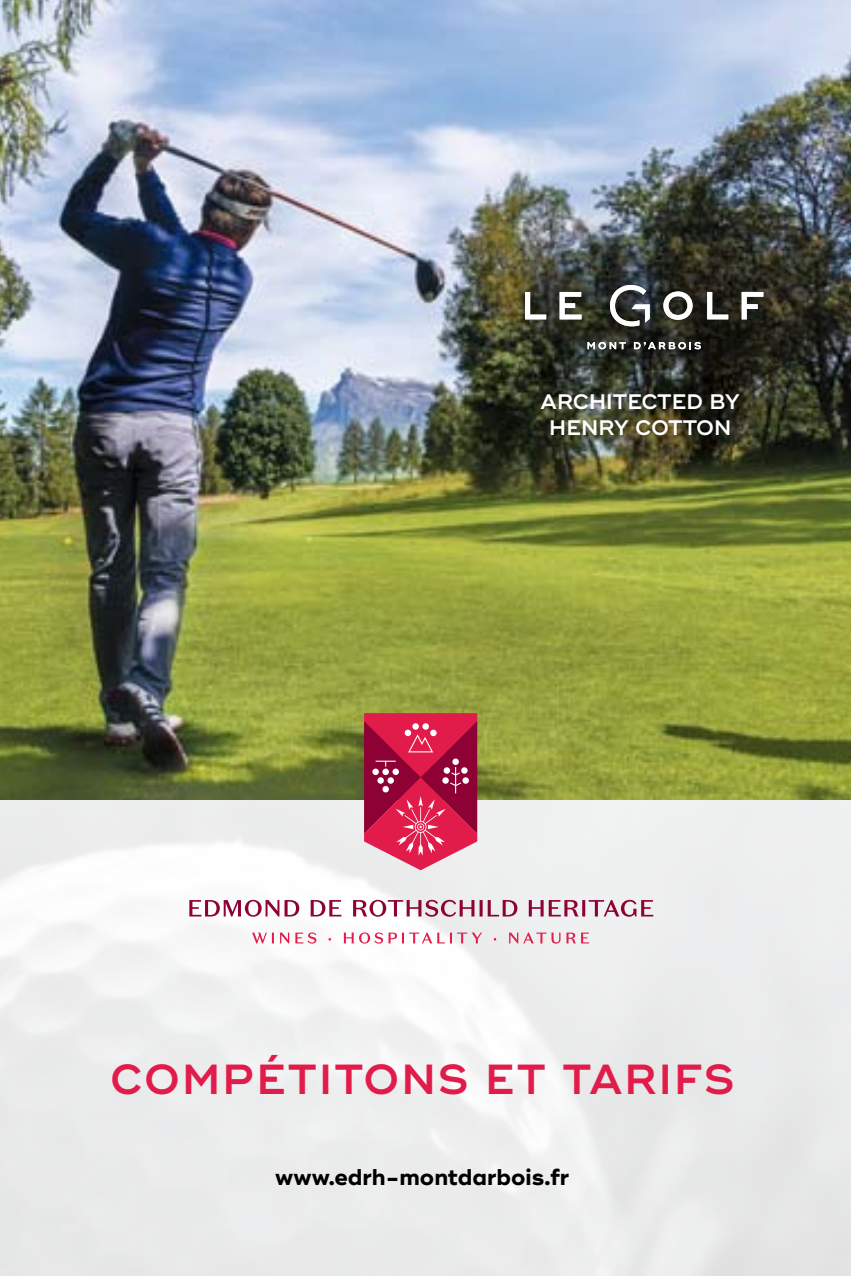
<style>
.page{position:relative;width:851px;height:1276px;background:#fff}
.page>*{position:absolute;margin:0;border:0;box-sizing:border-box;transform-origin:0 0}
.t1{font:600 42px "Ridley Grotesk";letter-spacing:.05em;color:#e21c4a}
.t2{font:700 22.8px "Ridley Grotesk";color:#000}
.t3{font:600 21px/25.2px "Ridley Grotesk";color:#fff;text-align:center}
</style>
<div class="page">
<img style="left:0;top:799px;width:850px;height:477px">
<img style="left:0;top:0;width:850px;height:799px">
<svg style="left:364px;top:713px;width:113px;height:157px"></svg>
<svg style="left:252px;top:932px;width:337px;height:11px"></svg>
<svg style="left:189px;top:900px;width:464px;height:16px"></svg>
<img style="left:419px;top:178px;width:431px;height:284px">
<svg style="left:525px;top:292px;width:21px;height:27px"></svg>
<svg style="left:559px;top:292px;width:22px;height:27px"></svg>
<svg style="left:663px;top:291px;width:29px;height:29px"></svg>
<svg style="left:707px;top:292px;width:21px;height:27px"></svg>
<svg style="left:741px;top:292px;width:22px;height:27px"></svg>
<svg style="left:610px;top:285px;width:39px;height:41px"></svg>
<svg style="left:587px;top:342px;width:38px;height:7px"></svg>
<svg style="left:633px;top:342px;width:68px;height:7px"></svg>
<p class="t3" style="left:540px;top:390px;width:201px">ARCHITECTED BY<br>HENRY COTTON</p>
<p class="t1" style="left:110px;top:1054px;width:625px">COMPÉTITONS ET TARIFS</p>
<p class="t2" style="left:275px;top:1163px;width:295px">www.edrh-montdarbois.fr</p>
</div>
